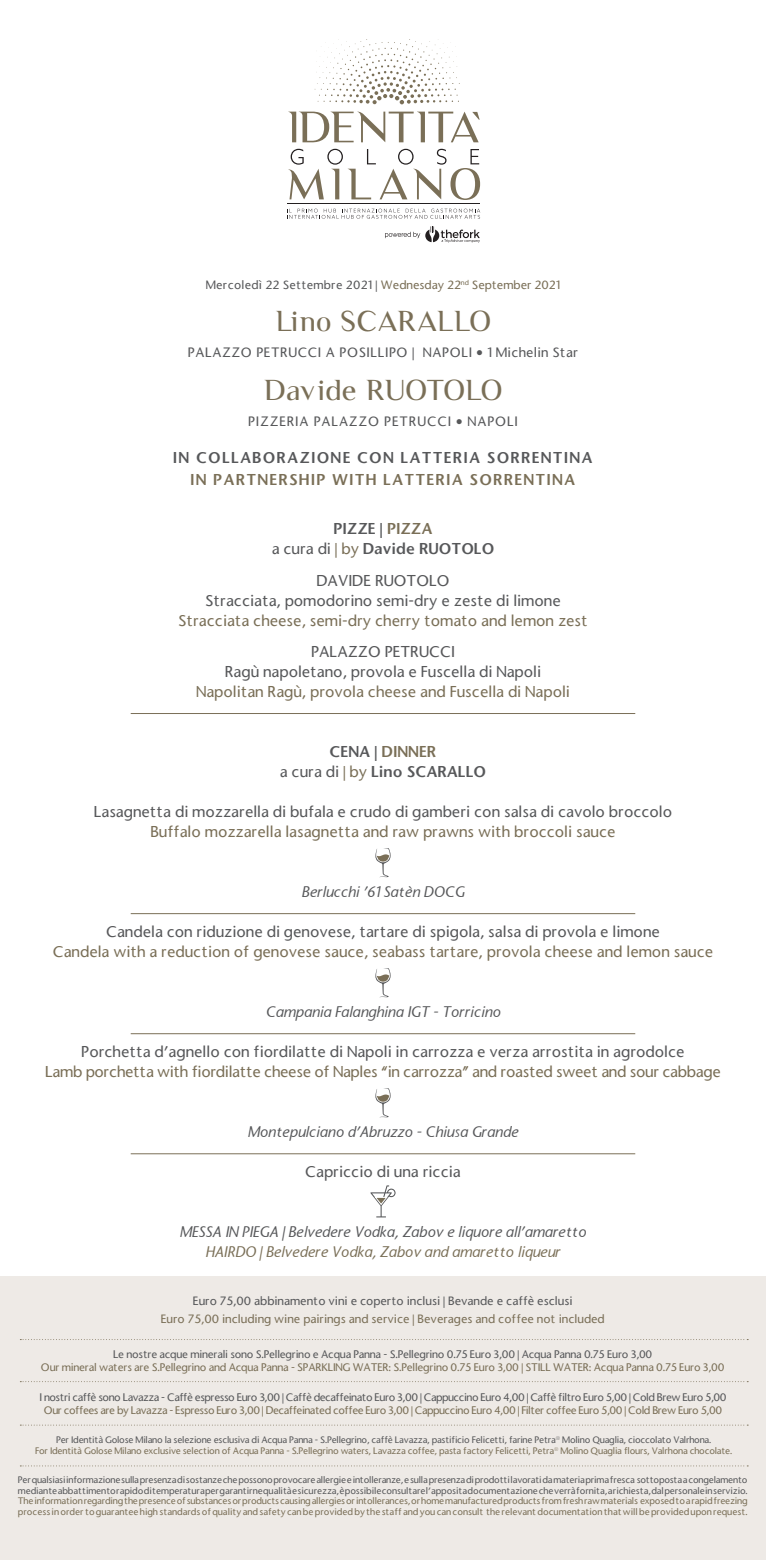
<style>
.page{position:relative;width:766px;height:1560px;background:#fff}
.page>*{position:absolute;margin:0;border:0;box-sizing:border-box;transform-origin:0 0}
.t1{font:27.5px "Luxia Display";letter-spacing:-.01em;color:#7a6f57}
.t2{font:500 15px/20px "Stone Sans";color:#57585a;text-align:center}
.t3{font:500 15px "Stone Sans";color:#7a6f57}
.t4{font:italic 500 15px "Stone Sans";color:#57585a}
.t5{font:500 15px "Stone Sans";letter-spacing:-.02em;color:#7a6f57}
.t6{font:15px/20px "Stone Sans Semi Boold";color:#57585a;text-align:center}
.t7{font:italic 500 15px "Stone Sans";color:#7a6f57}
.t8{font:15px "Stone Sans Semi Boold";letter-spacing:.08em;color:#57585a}
.t9{font:15px "Stone Sans Semi Boold";letter-spacing:.08em;color:#7a6f57}
.t10{font:500 13px "Stone Sans";letter-spacing:.045em;color:#57585a}
.t11{font:500 13px "Stone Sans";letter-spacing:.065em;color:#57585a}
.t12{font:500 11.5px "Stone Sans";color:#57585a}
.t13{font:500 11.5px "Stone Sans";color:#7a6f57}
.t14{font:500 10.5px "Stone Sans";letter-spacing:-.04em;color:#57585a}
.t15{font:500 10.5px "Stone Sans";letter-spacing:-.04em;color:#7a6f57}
.t16{font:500 10.5px "Stone Sans";letter-spacing:-.02em;color:#7a6f57}
.t17{font:500 10.5px "Stone Sans";letter-spacing:-.02em;color:#57585a}
.t18{font:500 9px/10.8px "Stone Sans";letter-spacing:-.02em;color:#7a6f57}
.t19{font:500 9px/10.8px "Stone Sans";letter-spacing:-.02em;color:#57585a}
.s1{color:#7a6f57}
.s2{font-family:"Stone Sans";font-weight:500}
.s3{font-family:"Stone Sans";font-weight:500;color:#7a6f57}
.s4{color:#57585a}
</style>
<div class="page">
<svg style="left:314px;top:39px;width:145px;height:65px"></svg>
<hr style="left:287px;top:204px;width:193px;height:1px;background:#231f20">
<svg style="left:287px;top:209px;width:193px;height:10px"></svg>
<svg style="left:385px;top:226px;width:94px;height:17px"></svg>
<svg style="left:288px;top:112px;width:192px;height:88px"></svg>
<div style="left:0;top:1276px;width:765px;height:283px;background:#eeeae6"></div>
<svg style="left:20px;top:1424px;width:728px;height:1px"></svg>
<svg style="left:20px;top:1465px;width:728px;height:1px"></svg>
<hr style="left:131px;top:713px;width:504px;height:1px;background:#7a6f57">
<svg style="left:375px;top:848px;width:15px;height:29px"></svg>
<hr style="left:131px;top:913px;width:504px;height:1px;background:#7a6f57">
<svg style="left:375px;top:968px;width:15px;height:29px"></svg>
<hr style="left:131px;top:1033px;width:504px;height:1px;background:#7a6f57">
<svg style="left:375px;top:1088px;width:15px;height:29px"></svg>
<hr style="left:131px;top:1153px;width:504px;height:1px;background:#7a6f57">
<svg style="left:370px;top:1185px;width:25px;height:32px"></svg>
<p class="t12" style="left:206px;top:277px;width:355px">Mercoledì 22 Settembre 2021 | <span class="s1">Wednesday 22</span><sup>nd</sup> <span class="s1">September 2021</span></p>
<h1 class="t1" style="left:275px;top:304px;width:217px">Lino SCARALLO</h1>
<h3 class="t10" style="left:188px;top:343px;width:392px">PALAZZO PETRUCCI A POSILLIPO | NAPOLI • 1 Michelin Star</h3>
<h1 class="t1" style="left:263px;top:373px;width:240px">Davide RUOTOLO</h1>
<h3 class="t11" style="left:248px;top:413px;width:271px">PIZZERIA PALAZZO PETRUCCI • NAPOLI</h3>
<h2 class="t8" style="left:173px;top:448px;width:421px">IN COLLABORAZIONE CON LATTERIA SORRENTINA</h2>
<h2 class="t9" style="left:190px;top:470px;width:386px">IN PARTNERSHIP WITH LATTERIA SORRENTINA</h2>
<h2 class="t6" style="left:271px;top:518px;width:224px">PIZZE | <span class="s1">PIZZA<br></span><span class="s2">a cura di</span> <span class="s3">| by</span> Davide RUOTOLO</h2>
<h2 class="t2" style="left:205px;top:570px;width:357px">DAVIDE RUOTOLO<br>Stracciata, pomodorino semi-dry e zeste di limone</h2>
<h2 class="t3" style="left:178px;top:611px;width:411px">Stracciata cheese, semi-dry cherry tomato and lemon zest</h2>
<h2 class="t2" style="left:225px;top:641px;width:317px">PALAZZO PETRUCCI<br>Ragù napoletano, provola e Fuscella di Napoli</h2>
<h2 class="t3" style="left:196px;top:682px;width:375px">Napolitan Ragù, provola cheese and Fuscella di Napoli</h2>
<h2 class="t6" style="left:280px;top:741px;width:208px">CENA | <span class="s1">DINNER<br></span><span class="s2">a cura di</span> <span class="s3">| by</span> Lino SCARALLO</h2>
<h2 class="t2" style="left:94px;top:801px;width:579px">Lasagnetta di mozzarella di bufala e crudo di gamberi con salsa di cavolo broccolo</h2>
<h2 class="t3" style="left:150px;top:822px;width:466px">Buffalo mozzarella lasagnetta and raw prawns with broccoli sauce</h2>
<h2 class="t4" style="left:301px;top:882px;width:164px">Berlucchi ’61 Satèn DOCG</h2>
<h2 class="t2" style="left:106px;top:921px;width:555px">Candela con riduzione di genovese, tartare di spigola, salsa di provola e limone</h2>
<h2 class="t3" style="left:53px;top:942px;width:661px">Candela with a reduction of genovese sauce, seabass tartare, provola cheese and lemon sauce</h2>
<h2 class="t4" style="left:265px;top:1002px;width:237px">Campania Falanghina IGT - Torricino</h2>
<h2 class="t2" style="left:81px;top:1041px;width:604px">Porchetta d’agnello con fiordilatte di Napoli in carrozza e verza arrostita in agrodolce</h2>
<h2 class="t5" style="left:45px;top:1062px;width:676px">Lamb porchetta with fiordilatte cheese of Naples “in carrozza” and roasted sweet and sour cabbage</h2>
<h2 class="t4" style="left:248px;top:1122px;width:272px">Montepulciano d’Abruzzo - Chiusa Grande</h2>
<h2 class="t2" style="left:305px;top:1161px;width:157px">Capriccio di una riccia</h2>
<h2 class="t4" style="left:180px;top:1222px;width:408px">MESSA IN PIEGA | Belvedere Vodka, Zabov e liquore all’amaretto</h2>
<h2 class="t7" style="left:205px;top:1242px;width:356px">HAIRDO | Belvedere Vodka, Zabov and amaretto liqueur</h2>
<p class="t12" style="left:193px;top:1292px;width:381px">Euro 75,00 abbinamento vini e coperto inclusi | Bevande e caffè esclusi</p>
<p class="t13" style="left:161px;top:1311px;width:445px">Euro 75,00 including wine pairings and service | Beverages and coffee not included</p>
<p class="t17" style="left:113px;top:1347px;width:540px">Le nostre acque minerali sono S.Pellegrino e Acqua Panna - S.Pellegrino 0.75 Euro 3,00 | Acqua Panna 0.75 Euro 3,00</p>
<p class="t16" style="left:41px;top:1359px;width:684px">Our mineral waters are S.Pellegrino and Acqua Panna - SPARKLING WATER: S.Pellegrino 0.75 Euro 3,00 | STILL WATER: Acqua Panna 0.75 Euro 3,00</p>
<p class="t14" style="left:39px;top:1390px;width:688px">I nostri caffè sono Lavazza - Caffè espresso Euro 3,00 | Caffè decaffeinato Euro 3,00 | Cappuccino Euro 4,00 | Caffè filtro Euro 5,00 | Cold Brew Euro 5,00</p>
<p class="t15" style="left:44px;top:1402px;width:679px">Our coffees are by Lavazza - Espresso Euro 3,00 | Decaffeinated coffee Euro 3,00 | Cappuccino Euro 4,00 | Filter coffee Euro 5,00 | Cold Brew Euro 5,00</p>
<p class="t18" style="left:35px;top:1433px;width:698px;text-align:center"><span class="s4">Per Identità Golose Milano la selezione esclusiva di Acqua Panna - S.Pellegrino, caffè Lavazza, pastificio Felicetti, farine Petra</span><sup>®</sup> <span class="s4">Molino Quaglia, cioccolato Valrhona.<br></span>For Identità Golose Milano exclusive selection of Acqua Panna - S.Pellegrino waters, Lavazza coffee, pasta factory Felicetti, Petra<sup>®</sup> Molino Quaglia flours, Valrhona chocolate.</p>
<p class="t19" style="left:18px;top:1473px;width:731px">Per qualsiasi informazione sulla presenza di sostanze che possono provocare allergie e intolleranze, e sulla presenza di prodotti lavorati da materia prima fresca sottoposta a congelamento mediante abbattimento rapido di temperatura per garantirne qualità e sicurezza, è possibile consultare l’apposita documentazione che verrà fornita, a richiesta, dal personale in servizio.</p>
<p class="t18" style="left:18px;top:1495px;width:731px">The information regarding the presence of substances or products causing allergies or intollerances, or home manufactured products from fresh raw materials exposed to a rapid freezing process in order to guarantee high standards of quality and safety can be provided by the staff and you can consult the relevant documentation that will be provided upon request.</p>
</div>
